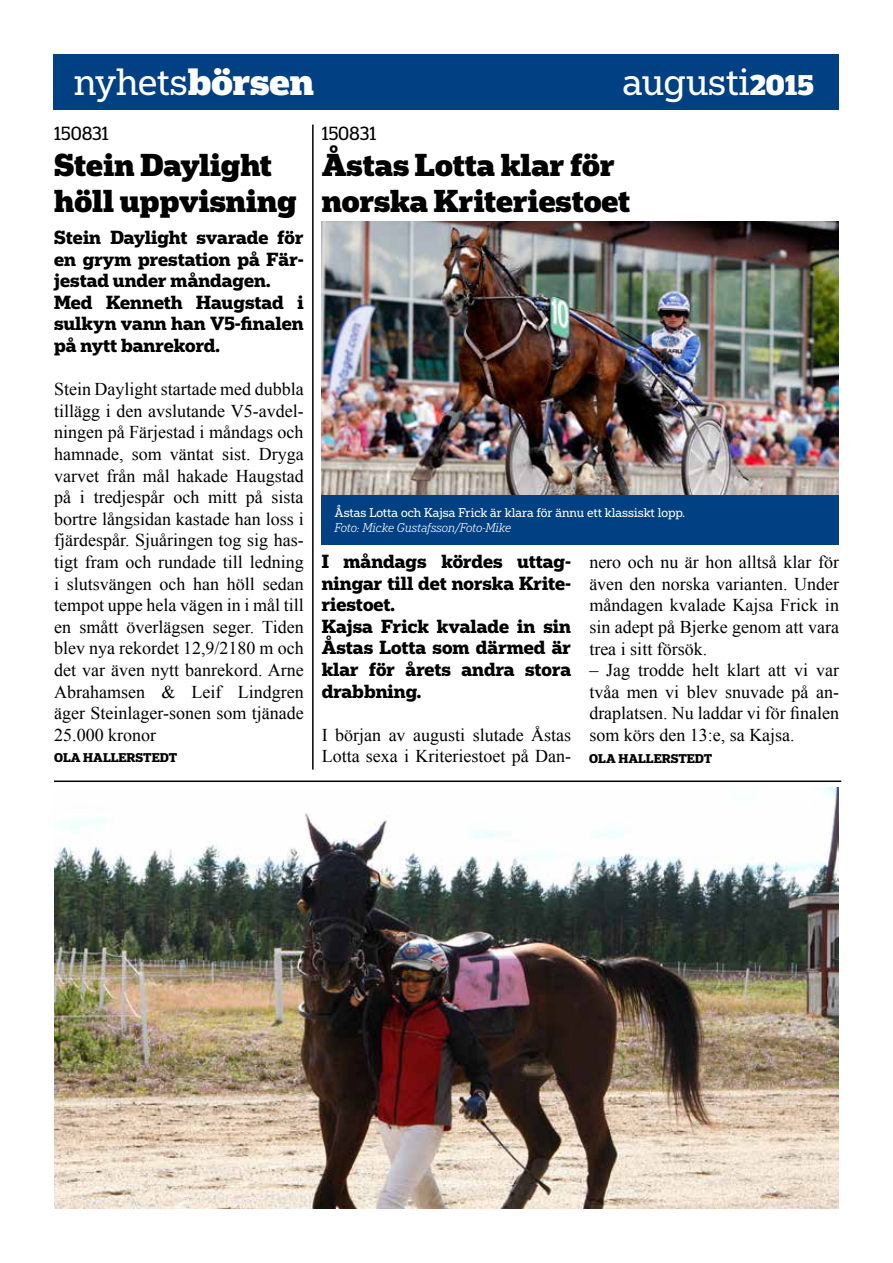
<style>
.page{position:relative;width:893px;height:1263px;background:#fff}
.page>*{position:absolute;margin:0;border:0;box-sizing:border-box;transform-origin:0 0}
.t1{font:36px "Popular";letter-spacing:-.01em;color:#fff}
.t2{font:900 30px/36px "Popular";color:#000}
.t3{font:18px/21.6px "Times New Roman";color:#000;text-align:justify}
.t4{font:700 18px/21.6px "Popular";color:#000}
.t5{font:18px "Popular";color:#000}
.t6{font:12px "Popular";color:#fff}
.t7{font:italic 300 12px "Popular";letter-spacing:-.005em;color:#fff}
.t8{font:700 12px "Popular";color:#000}
.s1{font-weight:900}
.s2{font-weight:900;font-size:27px}
</style>
<div class="page">
<hr style="left:54px;top:780px;width:787px;height:2px;background:#000">
<div style="left:54px;top:54px;width:785px;height:56px;background:#004083"></div>
<hr style="left:312px;top:125px;width:2px;height:645px;background:#000">
<img style="left:322px;top:221px;width:517px;height:274px">
<div style="left:322px;top:495px;width:517px;height:50px;background:#004083"></div>
<img style="left:54px;top:788px;width:785px;height:421px">
<h1 class="t1" style="left:74px;top:59px;width:241px">nyhets<span class="s1">börsen</span></h1>
<h1 class="t1" style="left:623px;top:59px;width:193px">augusti<span class="s2">2015</span></h1>
<p class="t5" style="left:54px;top:121px;width:56px">150831</p>
<h2 class="t2" style="left:54px;top:145px;width:244px">Stein Daylight höll uppvisning</h2>
<p class="t4" style="left:54px;top:226px;width:251px">Stein Daylight svarade för en grym prestation på Fär&shy;jestad under måndagen.<br>Med Kenneth Haugstad i sulkyn vann han V5-finalen på nytt banrekord.</p>
<p class="t3" style="left:54px;top:378px;width:251px">Stein Daylight startade med dubbla tillägg i den avslutande V5-avdel&shy;ningen på Färjestad i måndags och hamnade, som väntat sist. Dryga varvet från mål hakade Haugstad på i tredjespår och mitt på sista bortre långsidan kastade han loss i fjärdespår. Sjuåringen tog sig has&shy;tigt fram och rundade till ledning i slutsvängen och han höll sedan tempot uppe hela vägen in i mål till en smått överlägsen seger. Tiden blev nya rekordet 12,9/2180 m och det var även nytt banrekord. Arne Abrahamsen &amp; Leif Lindgren äger Steinlager-sonen som tjänade 25.000 kronor</p>
<p class="t8" style="left:54px;top:750px;width:125px">OLA HALLERSTEDT</p>
<p class="t5" style="left:322px;top:121px;width:56px">150831</p>
<h2 class="t2" style="left:322px;top:145px;width:310px">Åstas Lotta klar för norska Kriteriestoet</h2>
<p class="t6" style="left:334px;top:505px;width:352px">Åstas Lotta och Kajsa Frick är klara för ännu ett klassiskt lopp.</p>
<p class="t7" style="left:334px;top:520px;width:178px">Foto: Micke Gustafsson/Foto-Mike</p>
<p class="t4" style="left:322px;top:550px;width:251px">I måndags kördes uttag&shy;ningar till det norska Krite&shy;riestoet.<br>Kajsa Frick kvalade in sin<br>Åstas Lotta som därmed är klar för årets andra stora drabbning.</p>
<p class="t3" style="left:322px;top:724px;width:251px">I början av augusti slutade Åstas<br>Lotta sexa i Kriteriestoet på Dan-</p>
<p class="t3" style="left:589px;top:551px;width:251px">nero och nu är hon alltså klar för även den norska varianten. Under måndagen kvalade Kajsa Frick in sin adept på Bjerke genom att vara trea i sitt försök.</p>
<p class="t3" style="left:589px;top:659px;width:251px">– Jag trodde helt klart att vi var tvåa men vi blev snuvade på an&shy;draplatsen. Nu laddar vi för finalen som körs den 13:e, sa Kajsa.</p>
<p class="t8" style="left:589px;top:750px;width:125px">OLA HALLERSTEDT</p>
</div>
